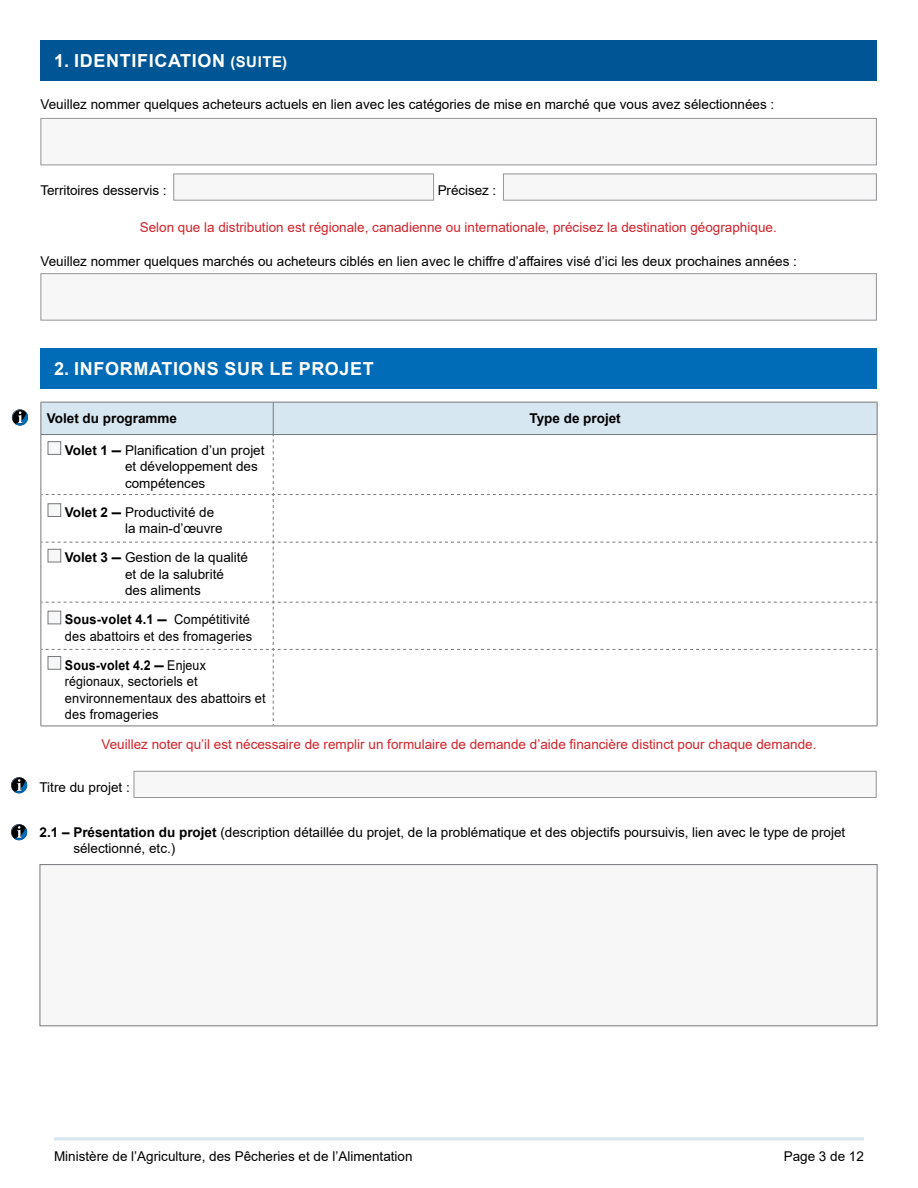
<style>
.page{position:relative;width:918px;height:1188px;background:#fff}
.page>*{position:absolute;margin:0;border:0;box-sizing:border-box;transform-origin:0 0}
.t1{font:700 18px "Brtndd Arial";letter-spacing:.035em;color:#fff}
.t2{font:13.5px/16.5px "Sglmqq Arial";color:#000}
.t3{font:13.5px "Sglmqq Arial";color:#d2232a}
.t4{font:13.5px/16.5px "Sglmqq Arial";color:#000;scale:.92 1}
.t5{font:13.5px "Dhfxbh Arial";color:#000}
.t6{font:700 13.5px "Brtndd Arial";color:#000}
.t7{font:13.5px "Sglmqq Arial";color:#000;scale:.95 1}
.t8{font:700 13.5px "Brtndd Arial";color:#000;scale:.95 1}
.t9{font:700 13.5px "Brtndd Arial";color:#000;scale:.92 1}
.t10{font:13.5px "Hpdfhc Arial";color:#000}
.s1{font-size:15px}
.s2{font-family:"Brtndd Arial";font-weight:700}
.s3{font-family:"Sglmqq Arial";font-weight:400}
</style>
<div class="page">
<hr style="left:54px;top:1137px;width:810px;height:3px;background:#d6e7f1">
<div style="left:173px;top:174px;width:261px;height:27px;background:#f7f7f7;border:1px solid #939598"></div>
<div style="left:503px;top:174px;width:374px;height:27px;background:#f7f7f7;border:1px solid #939598"></div>
<div style="left:40px;top:118px;width:837px;height:47px;background:#f7f7f7;border:1px solid #939598"></div>
<div style="left:40px;top:273px;width:837px;height:48px;background:#f7f7f7;border:1px solid #939598"></div>
<div style="left:40px;top:40px;width:838px;height:41px;background:#005695"></div>
<div style="left:40px;top:348px;width:838px;height:40px;background:#006bb7"></div>
<hr style="left:40px;top:402px;width:233px;height:1px;background:#77787b">
<hr style="left:40px;top:403px;width:1px;height:31px;background:#77787b">
<hr style="left:273px;top:402px;width:605px;height:1px;background:#77787b">
<hr style="left:877px;top:403px;width:1px;height:31px;background:#77787b">
<hr style="left:40px;top:434px;width:233px;height:1px;background:#77787b">
<hr style="left:273px;top:434px;width:605px;height:1px;background:#77787b">
<hr style="left:40px;top:435px;width:1px;height:60px;background:#77787b">
<hr style="left:877px;top:435px;width:1px;height:60px;background:#77787b">
<hr style="left:40px;top:495px;width:1px;height:47px;background:#77787b">
<hr style="left:877px;top:495px;width:1px;height:47px;background:#77787b">
<hr style="left:40px;top:542px;width:1px;height:60px;background:#77787b">
<hr style="left:877px;top:542px;width:1px;height:60px;background:#77787b">
<hr style="left:40px;top:602px;width:1px;height:47px;background:#77787b">
<hr style="left:877px;top:602px;width:1px;height:47px;background:#77787b">
<hr style="left:40px;top:649px;width:1px;height:77px;background:#77787b">
<hr style="left:877px;top:649px;width:1px;height:77px;background:#77787b">
<hr style="left:40px;top:726px;width:233px;height:1px;background:#77787b">
<hr style="left:273px;top:726px;width:605px;height:1px;background:#77787b">
<svg style="left:41px;top:402px;width:836px;height:324px"></svg>
<div style="left:48px;top:441px;width:13px;height:14px;background:#f7f7f7;border:1px solid #77787b"></div>
<div style="left:48px;top:503px;width:13px;height:14px;background:#f7f7f7;border:1px solid #77787b"></div>
<div style="left:48px;top:549px;width:13px;height:13px;background:#f7f7f7;border:1px solid #77787b"></div>
<div style="left:48px;top:611px;width:13px;height:13px;background:#f7f7f7;border:1px solid #77787b"></div>
<div style="left:48px;top:656px;width:13px;height:14px;background:#f7f7f7;border:1px solid #77787b"></div>
<svg style="left:12px;top:410px;width:16px;height:16px"></svg>
<div style="left:40px;top:864px;width:838px;height:162px;background:#f7f7f7;border:1px solid #77787b"></div>
<svg style="left:11px;top:824px;width:16px;height:16px"></svg>
<div style="left:134px;top:771px;width:743px;height:27px;background:#f7f7f7;border:1px solid #939598"></div>
<svg style="left:11px;top:777px;width:16px;height:16px"></svg>
<h1 class="t1" style="left:54px;top:48px;width:235px">1. IDENTIFICATION <span class="s1">(SUITE)</span></h1>
<p class="t2" style="left:40px;top:96px;width:735px">Veuillez nommer quelques acheteurs actuels en lien avec les catégories de mise en marché que vous avez sélectionnées :</p>
<p class="t2" style="left:40px;top:182px;width:128px">Territoires desservis :</p>
<p class="t2" style="left:438px;top:182px;width:60px">Précisez :</p>
<p class="t3" style="left:140px;top:218px;width:639px">Selon que la distribution est régionale, canadienne ou internationale, précisez la destination géographique.</p>
<p class="t2" style="left:40px;top:253px;width:758px">Veuillez nommer quelques marchés ou acheteurs ciblés en lien avec le chiffre d’affaires visé d’ici les deux prochaines années :</p>
<h2 class="t1" style="left:54px;top:356px;width:321px">2. INFORMATIONS SUR LE PROJET</h2>
<p class="t6" style="left:47px;top:409px;width:132px">Volet du programme</p>
<p class="t6" style="left:530px;top:409px;width:93px">Type de projet</p>
<p class="t2" style="left:125px;top:442px;width:141px;text-indent:-60px"><span class="s2">Volet 1 –</span> Planification d’un projet et développement des compétences</p>
<p class="t2" style="left:125px;top:504px;width:99px;text-indent:-60px"><span class="s2">Volet 2 –</span> Productivité de la main-d’œuvre</p>
<p class="t2" style="left:125px;top:549px;width:125px;text-indent:-60px"><span class="s2">Volet 3 –</span> Gestion de la qualité et de la salubrité des aliments</p>
<p class="t8" style="left:65px;top:610px;width:196px">Sous-volet 4.1 – <span class="s3">Compétitivité</span></p>
<p class="t7" style="left:65px;top:627px;width:199px">des abattoirs et des fromageries</p>
<p class="t9" style="left:65px;top:655px;width:155px">Sous-volet 4.2 – <span class="s3">Enjeux</span></p>
<p class="t4" style="left:65px;top:673px;width:220px">régionaux, sectoriels et environnementaux des abattoirs et des fromageries</p>
<p class="t3" style="left:101px;top:735px;width:717px">Veuillez noter qu’il est nécessaire de remplir un formulaire de demande d’aide financière distinct pour chaque demande.</p>
<p class="t2" style="left:40px;top:779px;width:92px">Titre du projet :</p>
<p class="t2" style="left:73px;top:824px;width:774px;text-indent:-34px"><span class="s2">2.1 – Présentation du projet</span> (description détaillée du projet, de la problématique et des objectifs poursuivis, lien avec le type de projet sélectionné, etc.)</p>
<p class="t5" style="left:54px;top:1147px;width:360px">Ministère de l’Agriculture, des Pêcheries et de l’Alimentation</p>
<p class="t10" style="left:784px;top:1147px;width:82px">Page 3 de 12</p>
</div>
